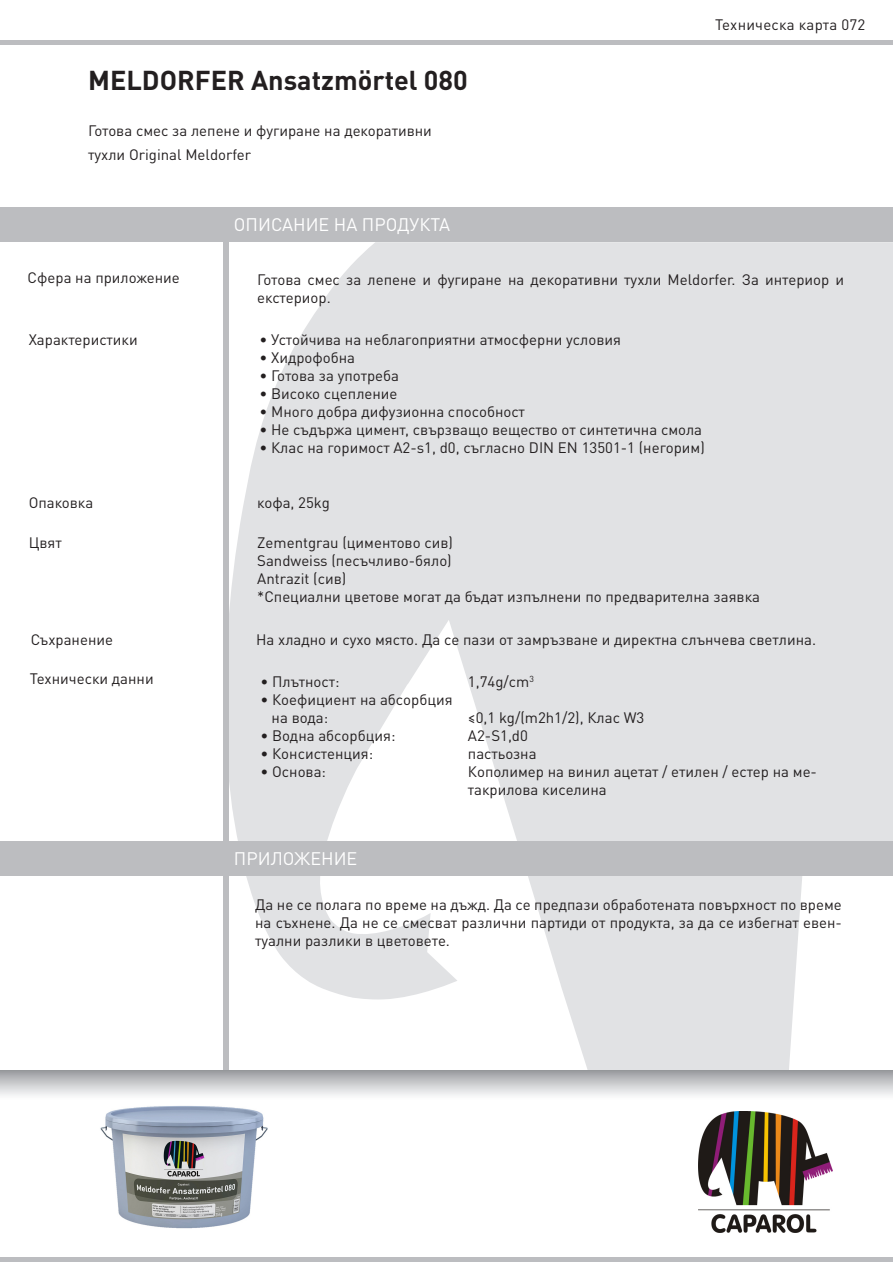
<style>
.page{position:relative;width:893px;height:1263px;background:#fff}
.page>*{position:absolute;margin:0;border:0;box-sizing:border-box;transform-origin:0 0}
.t1{font:700 27px "DIN Pro";color:#231f20}
.t2{font:18px "DIN Pro";color:#fff}
.body{font:15px/18px "DIN Pro";color:#231f20}
._04_Abschnittsübersc{font:15px "DIN Pro";letter-spacing:.015em;color:#231f20}
</style>
<div class="page">
<svg style="left:223px;top:242px;width:670px;height:828px;fill:#e1e2e4"></svg>
<div style="left:0;top:40px;width:893px;height:5px;background:#bcbdc0"></div>
<div style="left:0;top:207px;width:893px;height:35px;background:#bcbdc0"></div>
<img style="left:698px;top:1112px;width:135px;height:120px">
<div style="left:224px;top:216px;width:5px;height:854px;background:#bcbdc0"></div>
<hr style="left:0;top:1258px;width:893px;height:4px;background:#bcbdc0">
<img style="left:100px;top:1106px;width:168px;height:122px">
<div style="left:0;top:841px;width:893px;height:35px;background:#bcbdc0"></div>
<div style="left:0;top:1070px;width:893px;height:30px;background:linear-gradient(to bottom,#9a9ca0,#fff)"></div>
<p class="t1" style="left:88px;top:62px;width:381px">MELDORFER Ansatzmörtel 080</p>
<p class="body" style="left:88px;top:118px;width:345px;line-height:24px">Готова смес за лепене и фугиране на декоративни тухли Original Meldorfer</p>
<p class="t2" style="left:234px;top:212px;width:218px">ОПИСАНИЕ НА ПРОДУКТА</p>
<p class="_04_Abschnittsübersc" style="left:715px;top:14px;width:152px">Техническа карта 072</p>
<p class="body" style="left:28px;top:267px;width:154px">Сфера на приложение</p>
<p class="body" style="left:257px;top:270px;width:588px">Готова смес за лепене и фугиране на декоративни тухли Meldorfer. За интериор и екстериор.</p>
<p class="body" style="left:29px;top:330px;width:110px">Характеристики</p>
<p class="body" style="left:259px;top:330px;width:363px">• Устойчива на неблагоприятни атмосферни условия</p>
<p class="body" style="left:259px;top:348px;width:97px">• Хидрофобна</p>
<p class="body" style="left:259px;top:366px;width:141px">• Готова за употреба</p>
<p class="body" style="left:259px;top:384px;width:140px">• Високо сцепление</p>
<p class="body" style="left:259px;top:402px;width:267px">• Много добра дифузионна способност</p>
<p class="body" style="left:259px;top:420px;width:444px">• Не съдържа цимент, свързващо вещество от синтетична смола</p>
<p class="body" style="left:259px;top:438px;width:447px">• Клас на горимост A2-s1, d0, съгласно DIN EN 13501-1 (негорим)</p>
<p class="body" style="left:29px;top:493px;width:66px">Опаковка</p>
<p class="body" style="left:257px;top:493px;width:74px">кофа, 25kg</p>
<p class="body" style="left:29px;top:533px;width:35px">Цвят</p>
<p class="body" style="left:257px;top:533px;width:197px">Zementgrau (циментово сив)</p>
<p class="body" style="left:257px;top:551px;width:196px">Sandweiss (песъчливо-бяло)</p>
<p class="body" style="left:257px;top:569px;width:91px">Antrazit (сив)</p>
<p class="body" style="left:257px;top:587px;width:504px">*Специални цветове могат да бъдат изпълнени по предварителна заявка</p>
<p class="body" style="left:31px;top:629px;width:84px">Съхранение</p>
<p class="body" style="left:256px;top:629px;width:561px">На хладно и сухо място. Да се пази от замръзване и директна слънчева светлина.</p>
<p class="body" style="left:30px;top:669px;width:125px">Технически данни</p>
<p class="body" style="left:260px;top:671px;width:81px">• Плътност:</p>
<p class="body" style="left:468px;top:671px;width:67px">1,74g/cm<sup>3</sup></p>
<p class="body" style="left:260px;top:689px;width:194px">• Коефициент на абсорбция</p>
<p class="body" style="left:272px;top:707px;width:58px">на вода:</p>
<p class="body" style="left:468px;top:707px;width:178px">≤0,1 kg/(m2h1/2), Клас W3</p>
<p class="body" style="left:260px;top:725px;width:136px">• Водна абсорбция:</p>
<p class="body" style="left:468px;top:725px;width:61px">A2-S1,d0</p>
<p class="body" style="left:260px;top:743px;width:114px">• Консистенция:</p>
<p class="body" style="left:468px;top:743px;width:70px">пастьозна</p>
<p class="body" style="left:260px;top:761px;width:67px">• Основа:</p>
<p class="body" style="left:468px;top:761px;width:351px">Кополимер на винил ацетат / етилен / естер на ме&shy;такрилова киселина</p>
<p class="t2" style="left:234px;top:846px;width:125px">ПРИЛОЖЕНИЕ</p>
<p class="body" style="left:255px;top:895px;width:588px;text-align:justify">Да не се полага по време на дъжд. Да се предпази обработената повърхност по време на съхнене. Да не се смесват различни партиди от продукта, за да се избегнат евен&shy;туални разлики в цветовете.</p>
</div>
